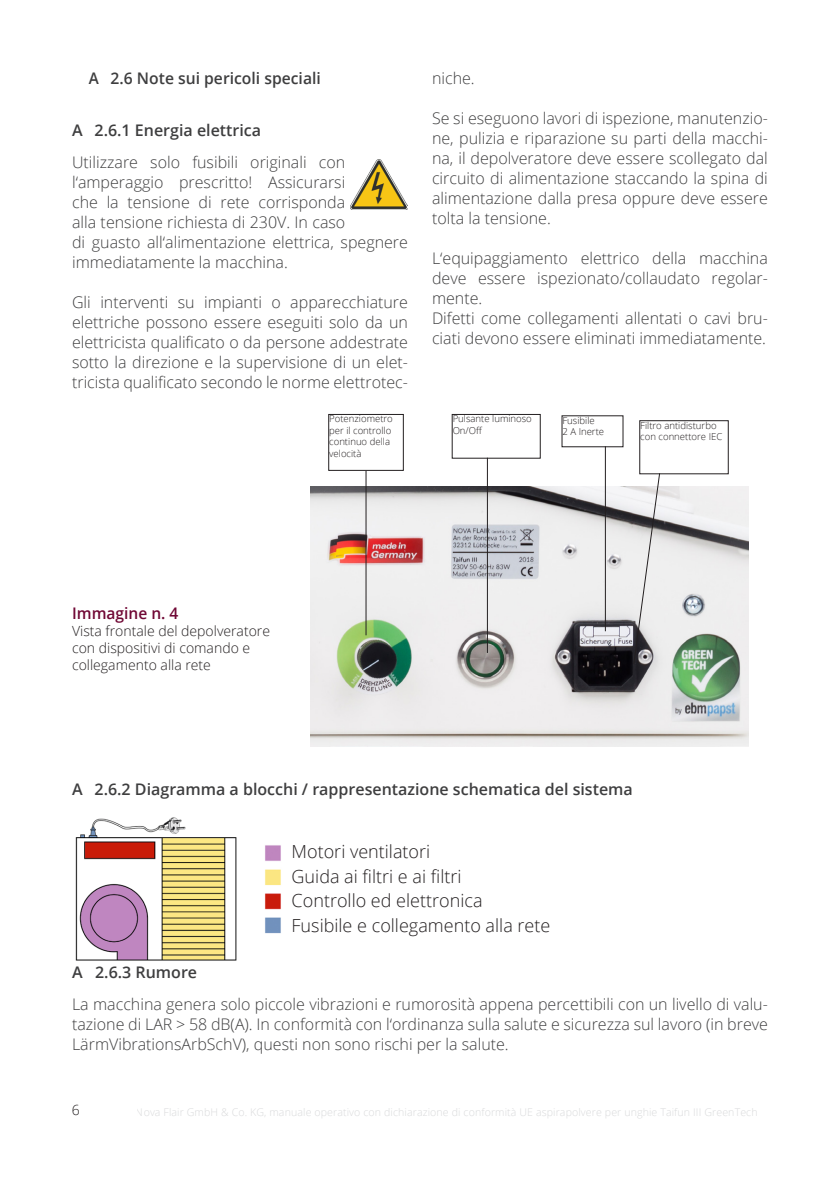
<style>
.page{position:relative;width:840px;height:1191px;background:#fff}
.page>*{position:absolute;margin:0;border:0;box-sizing:border-box;transform-origin:0 0}
.t1{font:300 18px "Open Sans";color:#231f20}
.t2{font:300 16px/20px "Open Sans";color:#3e3e3f;text-align:justify}
.t3{font:600 16px "Open Sans";color:#3e3e3f}
.t4{font:600 16px "Open Sans";color:#3e3e3f;scale:.95 1}
.t5{font:600 16px "Open Sans";color:#700835}
.t6{font:300 14px/16.8px "Open Sans";color:#231f20}
.t7{font:300 9.6px/11.4px "Open Sans";color:#231f20}
</style>
<div class="page">
<img style="left:350px;top:160px;width:57px;height:50px">
<img style="left:310px;top:486px;width:438px;height:260px">
<div style="left:328px;top:414px;width:75px;height:57px;border:1px solid #231f20"></div>
<div style="left:451px;top:414px;width:89px;height:45px;border:1px solid #231f20"></div>
<div style="left:639px;top:420px;width:89px;height:54px;border:1px solid #231f20"></div>
<hr style="left:365px;top:471px;width:1px;height:164px;background:#231f20">
<hr style="left:486px;top:458px;width:1px;height:195px;background:#231f20">
<hr style="left:604px;top:446px;width:1px;height:185px;background:#231f20">
<svg style="left:632px;top:472px;width:28px;height:193px"></svg>
<img style="left:75px;top:817px;width:162px;height:144px">
<img style="left:265px;top:845px;width:16px;height:89px">
<p class="t4" style="left:89px;top:67px;width:246px">A 2.6 Note sui pericoli speciali</p>
<p class="t3" style="left:72px;top:119px;width:190px">A 2.6.1 Energia elettrica</p>
<p class="t2" style="left:72px;top:152px;width:337px;text-align:left">Utilizzare solo fusibili originali con l‘amperaggio prescritto! Assicurarsi<br>che la tensione di rete corrisponda<br>alla tensione richiesta di 230V. In caso<br>di guasto all‘alimentazione elettrica, spegnere immediatamente la macchina.</p>
<p class="t2" style="left:72px;top:292px;width:337px">Gli interventi su impianti o apparecchiature elettriche possono essere eseguiti solo da un elettricista qualificato o da persone addestrate sotto la direzione e la supervisione di un elet&shy;tricista qualificato secondo le norme elettrotec-</p>
<p class="t2" style="left:432px;top:68px;width:44px">niche.</p>
<p class="t2" style="left:432px;top:108px;width:337px">Se si eseguono lavori di ispezione, manutenzio&shy;ne, pulizia e riparazione su parti della macchi&shy;na, il depolveratore deve essere scollegato dal circuito di alimentazione staccando la spina di alimentazione dalla presa oppure deve essere tolta la tensione.</p>
<p class="t2" style="left:432px;top:248px;width:337px">L‘equipaggiamento elettrico della macchina deve essere ispezionato/collaudato regolar&shy;mente.</p>
<p class="t2" style="left:432px;top:308px;width:337px">Difetti come collegamenti allentati o cavi bru&shy;ciati devono essere eliminati immediatamente.</p>
<p class="t7" style="left:329px;top:413px;width:65px">Potenziometro per il controllo continuo della velocità</p>
<p class="t7" style="left:452px;top:413px;width:81px">Pulsante luminoso<br>On/Off</p>
<p class="t7" style="left:562px;top:414px;width:34px">Fusibile</p>
<p class="t7" style="left:562px;top:425px;width:43px">2 A Inerte</p>
<p class="t7" style="left:640px;top:419px;width:83px">Filtro antidisturbo con connettore IEC</p>
<p class="t5" style="left:72px;top:602px;width:108px">Immagine n. 4</p>
<p class="t6" style="left:72px;top:622px;width:199px">Vista frontale del depolveratore con dispositivi di comando e collegamento alla rete</p>
<p class="t3" style="left:72px;top:778px;width:562px">A 2.6.2 Diagramma a blocchi / rappresentazione schematica del sistema</p>
<p class="t1" style="left:291px;top:839px;width:140px">Motori ventilatori</p>
<p class="t1" style="left:291px;top:864px;width:171px">Guida ai filtri e ai filtri</p>
<p class="t1" style="left:291px;top:888px;width:192px">Controllo ed elettronica</p>
<p class="t1" style="left:291px;top:913px;width:260px">Fusibile e collegamento alla rete</p>
<p class="t3" style="left:72px;top:961px;width:126px">A 2.6.3 Rumore</p>
<p class="t2" style="left:72px;top:994px;width:697px">La macchina genera solo piccole vibrazioni e rumorosità appena percettibili con un livello di valu&shy;tazione di LAR &gt; 58 dB(A). In conformità con l‘ordinanza sulla salute e sicurezza sul lavoro (in breve LärmVibrationsArbSchV), questi non sono rischi per la salute.</p>
<p class="t6" style="left:72px;top:1100px;width:9px">6</p>
</div>
